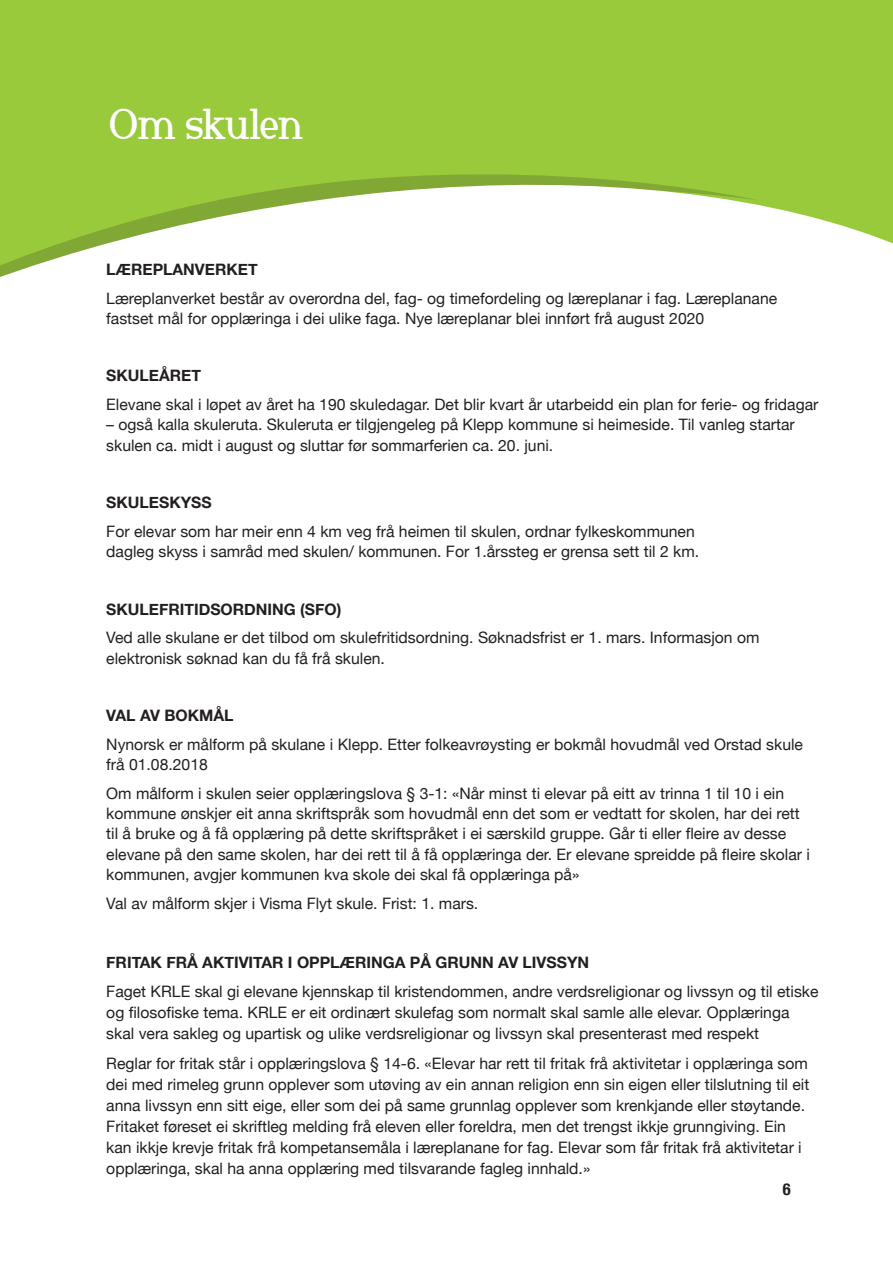
<style>
.page{position:relative;width:893px;height:1263px;background:#fff}
.page>*{position:absolute;margin:0;border:0;box-sizing:border-box;transform-origin:0 0}
.t1{font:44.1px "Tinu Road";letter-spacing:-.015em;color:#fff}
.t2{font:700 condensed 16.5px "Helvetica Neue";color:#231f20}
.t3{font:15.75px/20.2px "Helvetica Neue";color:#231f20}
.t4{font:700 15.75px "Helvetica Neue";color:#231f20}
</style>
<div class="page">
<div style="left:0;top:0;width:893px;height:671px;background:#99ca3b"></div>
<svg style="left:0;top:174px;width:893px;height:497px;background:#f7faf0"></svg>
<h1 class="t1" style="left:110px;top:99px;width:195px">Om skulen</h1>
<p class="t4" style="left:106px;top:257px;width:153px">LÆREPLANVERKET</p>
<p class="t3" style="left:106px;top:289px;width:672px">Læreplanverket består av overordna del, fag- og timefordeling og læreplanar i fag. Læreplanane fastset mål for opplæringa i dei ulike faga. Nye læreplanar blei innført frå august 2020</p>
<p class="t4" style="left:106px;top:363px;width:96px">SKULEÅRET</p>
<p class="t3" style="left:106px;top:395px;width:714px">Elevane skal i løpet av året ha 190 skuledagar. Det blir kvart år utarbeidd ein plan for ferie- og fridagar</p>
<p class="t3" style="left:106px;top:415px;width:690px">– også kalla skuleruta. Skuleruta er tilgjengeleg på Klepp kommune si heimeside. Til vanleg startar skulen ca. midt i august og sluttar før sommarferien ca. 20. juni.</p>
<p class="t4" style="left:106px;top:490px;width:107px">SKULESKYSS</p>
<p class="t3" style="left:106px;top:522px;width:594px">For elevar som har meir enn 4 km veg frå heimen til skulen, ordnar fylkeskommunen dagleg skyss i samråd med skulen/ kommunen. For 1.årssteg er grensa sett til 2 km.</p>
<p class="t4" style="left:106px;top:597px;width:237px">SKULEFRITIDSORDNING (SFO)</p>
<p class="t3" style="left:106px;top:628px;width:655px">Ved alle skulane er det tilbod om skulefritidsordning. Søknadsfrist er 1. mars. Informasjon om elektronisk søknad kan du få frå skulen.</p>
<p class="t4" style="left:106px;top:703px;width:129px">VAL AV BOKMÅL</p>
<p class="t3" style="left:106px;top:735px;width:698px">Nynorsk er målform på skulane i Klepp. Etter folkeavrøysting er bokmål hovudmål ved Orstad skule frå 01.08.2018</p>
<p class="t3" style="left:106px;top:784px;width:705px">Om målform i skulen seier opplæringslova § 3-1: «Når minst ti elevar på eitt av trinna 1 til 10 i ein kommune ønskjer eit anna skriftspråk som hovudmål enn det som er vedtatt for skolen, har dei rett til å bruke og å få opplæring på dette skriftspråket i ei særskild gruppe. Går ti eller fleire av desse elevane på den same skolen, har dei rett til å få opplæringa der. Er elevane spreidde på fleire skolar i kommunen, avgjer kommunen kva skole dei skal få opplæringa på»</p>
<p class="t3" style="left:106px;top:894px;width:373px">Val av målform skjer i Visma Flyt skule. Frist: 1. mars.</p>
<p class="t4" style="left:106px;top:950px;width:484px">FRITAK FRÅ AKTIVITAR I OPPLÆRINGA PÅ GRUNN AV LIVSSYN</p>
<p class="t3" style="left:106px;top:982px;width:714px;line-height:21px">Faget KRLE skal gi elevane kjennskap til kristendommen, andre verdsreligionar og livssyn og til etiske og filosofiske tema. KRLE er eit ordinært skulefag som normalt skal samle alle elevar. Opplæringa skal vera sakleg og upartisk og ulike verdsreligionar og livssyn skal presenterast med respekt</p>
<p class="t3" style="left:106px;top:1053px;width:705px;line-height:21px">Reglar for fritak står i opplæringslova § 14-6. «Elevar har rett til fritak frå aktivitetar i opplæringa som dei med rimeleg grunn opplever som utøving av ein annan religion enn sin eigen eller tilslutning til eit anna livssyn enn sitt eige, eller som dei på same grunnlag opplever som krenkjande eller støytande.<br>Fritaket føreset ei skriftleg melding frå eleven eller foreldra, men det trengst ikkje grunngiving. Ein kan ikkje krevje fritak frå kompetansemåla i læreplanane for fag. Elevar som får fritak frå aktivitetar i opplæringa, skal ha anna opplæring med tilsvarande fagleg innhald.»</p>
<p class="t2" style="left:783px;top:1175px;width:9px">6</p>
</div>
